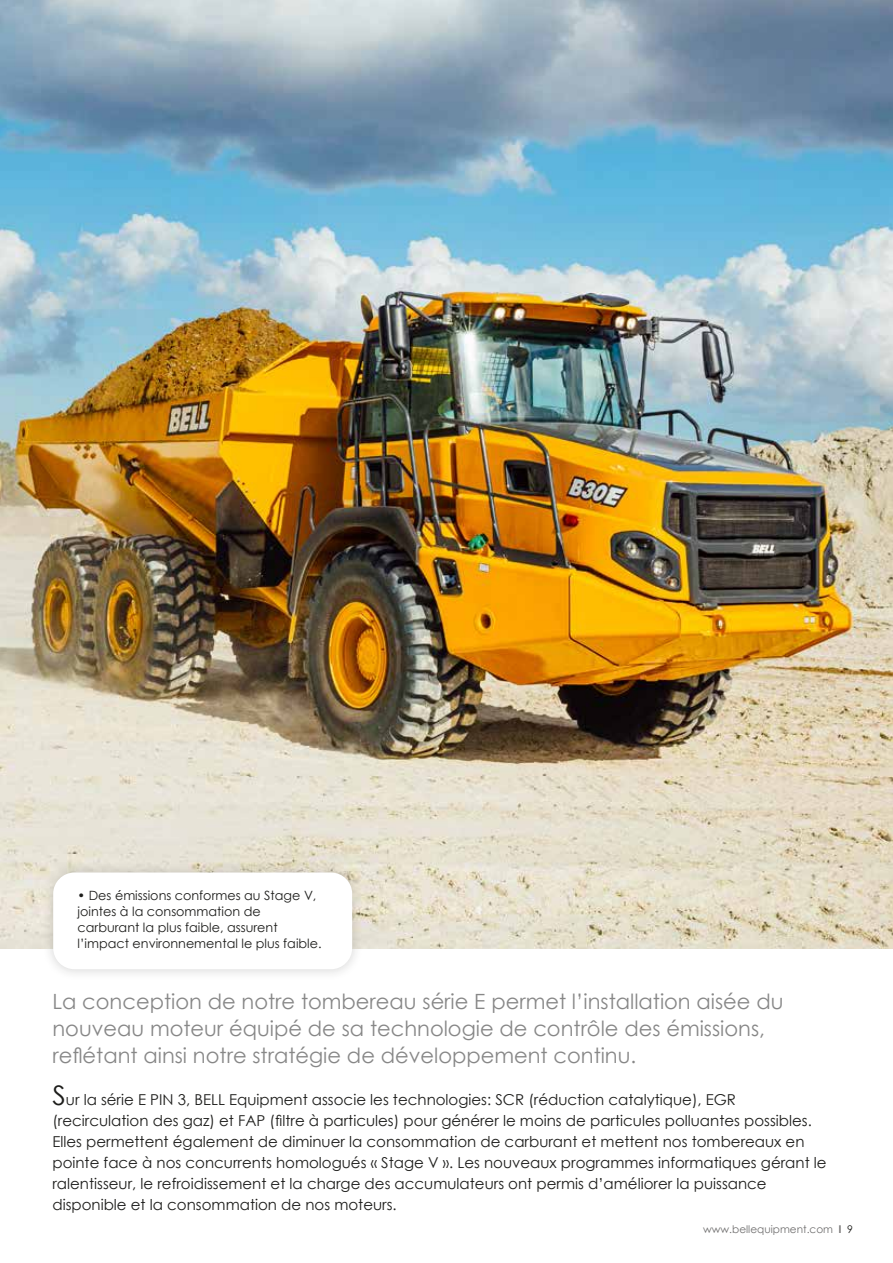
<style>
.page{position:relative;width:893px;height:1263px;background:#fff}
.page>*{position:absolute;margin:0;border:0;box-sizing:border-box;transform-origin:0 0}
.t1{font:21px/27px "Century Gothic";color:#878787}
.t2{font:15px/21px "Century Gothic";color:#1d1d1b}
.t3{font:12.75px/15.8px "Century Gothic";color:#1d1d1b}
.t4{font:10.5px "Century Gothic";color:#706f6f}
.s1{font-size:27px}
.s2{font-weight:700}
.s3{color:#1d1d1b}
</style>
<div class="page">
<img style="left:0;top:0;width:893px;height:948px">
<div style="left:42px;top:861px;width:322px;height:120px;background:#1d1d1b;opacity:.2"></div>
<div style="left:53px;top:872px;width:299px;height:97px;background:#fff;border-radius:21px"></div>
<p class="t3" style="left:78px;top:887px;width:246px">• Des émissions conformes au Stage V, jointes à la consommation de carburant la plus faible, assurent l’impact environnemental le plus faible.</p>
<h1 class="t1" style="left:52px;top:988px;width:733px">La conception de notre tombereau série E permet l’installation aisée du nouveau moteur équipé de sa technologie de contrôle des émissions, reflétant ainsi notre stratégie de développement continu.</h1>
<p class="t2" style="left:52px;top:1089px;width:776px"><span class="s1">S</span>ur la série E PIN 3, BELL Equipment associe les technologies: SCR (réduction catalytique), EGR (recirculation des gaz) et FAP (filtre à particules) pour générer le moins de particules polluantes possibles.<br>Elles permettent également de diminuer la consommation de carburant et mettent nos tombereaux en pointe face à nos concurrents homologués « Stage V ». Les nouveaux programmes informatiques gérant le ralentisseur, le refroidissement et la charge des accumulateurs ont permis d’améliorer la puissance disponible et la consommation de nos moteurs.</p>
<p class="t4" style="left:703px;top:1223px;width:151px">www.bellequipment.com <span class="s2">l</span> <span class="s3">9</span></p>
</div>
